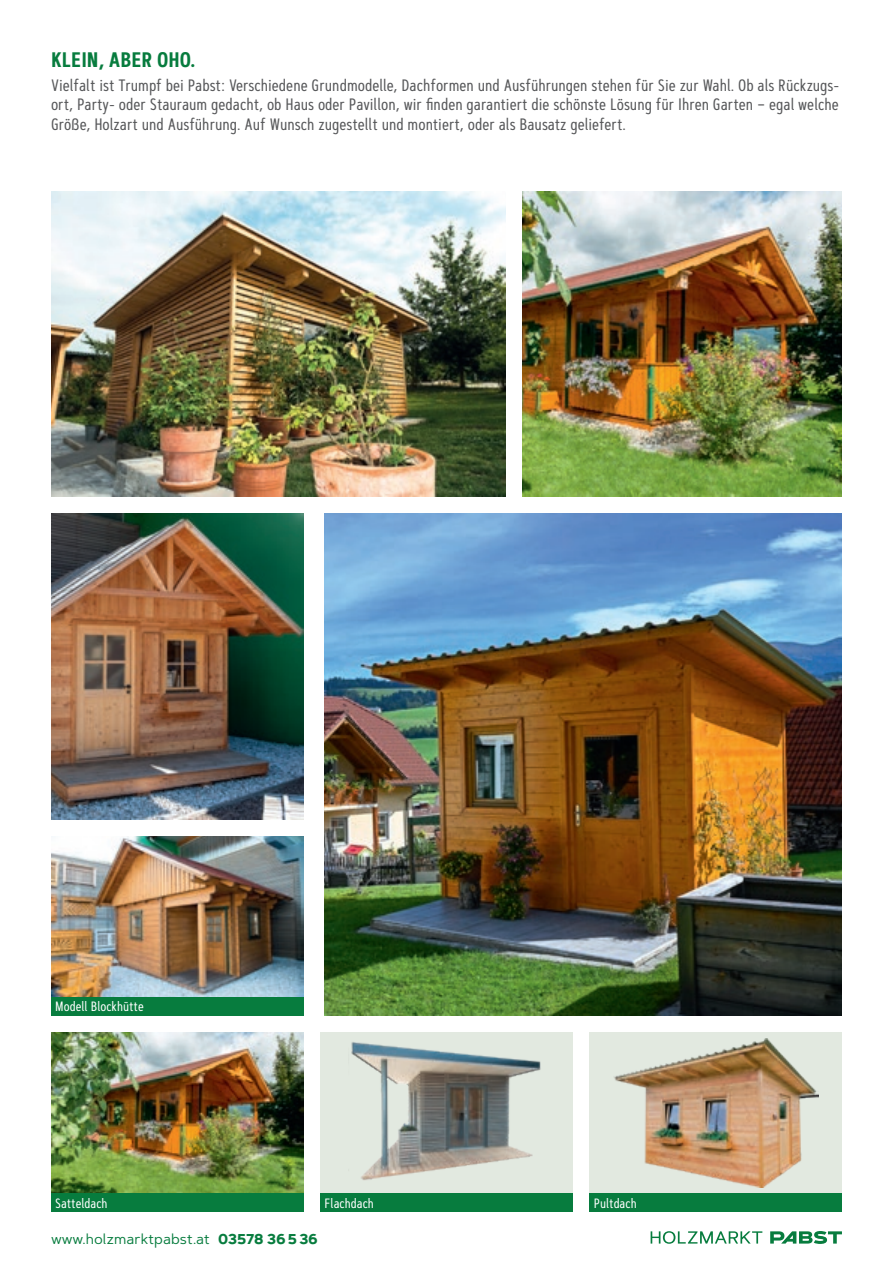
<style>
.page{position:relative;width:893px;height:1263px;background:#fff}
.page>*{position:absolute;margin:0;border:0;box-sizing:border-box;transform-origin:0 0}
.t1{font:600 21px "Artegra Sans Cn";color:#077c3e}
.t2{font:16.5px/19.8px "Artegra Sans Cn";color:#57585a;text-align:justify}
.t3{font:14.25px "Artegra Sans";color:#077c3e}
.t4{font:13.5px "Artegra Sans Cn";color:#fff}
.s1{font-weight:700}
</style>
<div class="page">
<img style="left:325px;top:514px;width:517px;height:502px">
<img style="left:51px;top:191px;width:454px;height:306px">
<img style="left:51px;top:514px;width:252px;height:305px">
<img style="left:522px;top:191px;width:320px;height:306px">
<div style="left:590px;top:1033px;width:252px;height:160px;background:#e2e9e0"></div>
<img style="left:614px;top:1038px;width:205px;height:149px">
<div style="left:320px;top:1033px;width:253px;height:160px;background:#e2e9e0"></div>
<img style="left:351px;top:1042px;width:190px;height:138px">
<img style="left:51px;top:1033px;width:252px;height:160px">
<img style="left:51px;top:836px;width:252px;height:161px">
<div style="left:51px;top:1193px;width:252px;height:19px;background:#077c3e"></div>
<div style="left:320px;top:1193px;width:253px;height:19px;background:#077c3e"></div>
<div style="left:590px;top:1193px;width:252px;height:19px;background:#077c3e"></div>
<div style="left:51px;top:997px;width:252px;height:19px;background:#077c3e"></div>
<svg style="left:651px;top:1231px;width:111px;height:13px"></svg>
<svg style="left:770px;top:1231px;width:72px;height:13px"></svg>
<p class="t1" style="left:51px;top:46px;width:146px">KLEIN, ABER OHO.</p>
<p class="t2" style="left:51px;top:75px;width:790px">Vielfalt ist Trumpf bei Pabst: Verschiedene Grundmodelle, Dachformen und Ausführungen stehen für Sie zur Wahl. Ob als Rückzugs&shy;ort, Party- oder Stauraum gedacht, ob Haus oder Pavillon, wir finden garantiert die schönste Lösung für Ihren Garten – egal welche Größe, Holzart und Ausführung. Auf Wunsch zugestellt und montiert, oder als Bausatz geliefert.</p>
<p class="t4" style="left:55px;top:998px;width:90px">Modell Blockhütte</p>
<p class="t4" style="left:55px;top:1194px;width:54px">Satteldach</p>
<p class="t4" style="left:325px;top:1194px;width:51px">Flachdach</p>
<p class="t4" style="left:594px;top:1194px;width:44px">Pultdach</p>
<p class="t3" style="left:51px;top:1230px;width:268px">www.holzmarktpabst.at <span class="s1">03578 36536</span></p>
</div>
